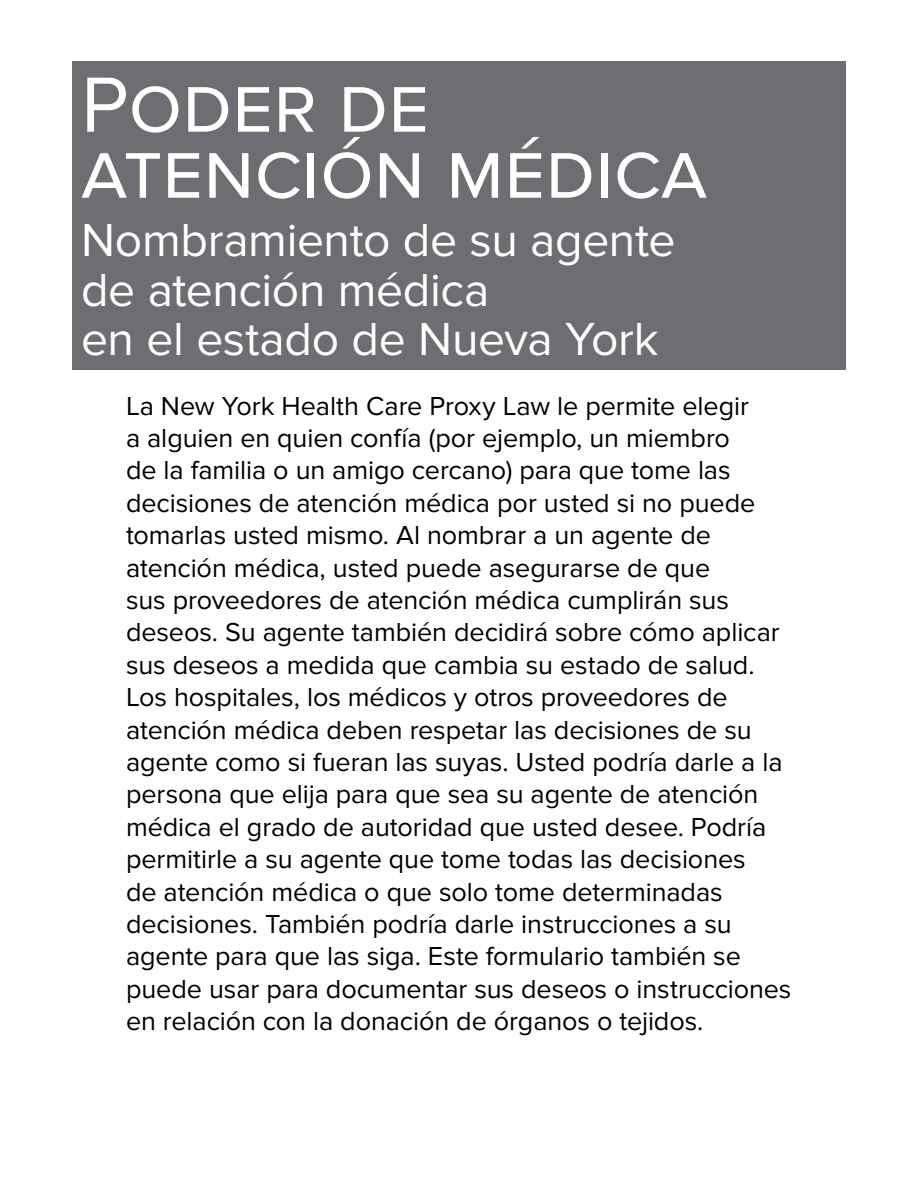
<style>
.page{position:relative;width:918px;height:1188px;background:#fff}
.page>*{position:absolute;margin:0;border:0;box-sizing:border-box;transform-origin:0 0}
.t1{font:81px/66px "Proxima Nova";color:#fff}
.t2{font:48px/49.5px "Proxima Nova";letter-spacing:-.005em;color:#fff}
.t3{font:27px/32.4px "Proxima Nova";letter-spacing:-.005em;color:#000}
</style>
<div class="page">
<div style="left:72px;top:62px;width:774px;height:91px;background:#6d6e71"></div>
<div style="left:72px;top:124px;width:774px;height:96px;background:#6d6e71"></div>
<div style="left:72px;top:212px;width:774px;height:59px;background:#6d6e71"></div>
<div style="left:72px;top:262px;width:774px;height:108px;background:#6d6e71"></div>
<h1 class="t1" style="left:81px;top:73px;width:628px">Poder de atención médica</h1>
<h1 class="t2" style="left:81px;top:216px;width:596px">Nombramiento de su agente de atención médica<br>en el estado de Nueva York</h1>
<p class="t3" style="left:126px;top:390px;width:667px">La New York Health Care Proxy Law le permite elegir<br>a alguien en quien confía (por ejemplo, un miembro<br>de la familia o un amigo cercano) para que tome las decisiones de atención médica por usted si no puede tomarlas usted mismo. Al nombrar a un agente de atención médica, usted puede asegurarse de que<br>sus proveedores de atención médica cumplirán sus deseos. Su agente también decidirá sobre cómo aplicar sus deseos a medida que cambia su estado de salud.<br>Los hospitales, los médicos y otros proveedores de atención médica deben respetar las decisiones de su agente como si fueran las suyas. Usted podría darle a la persona que elija para que sea su agente de atención médica el grado de autoridad que usted desee. Podría permitirle a su agente que tome todas las decisiones<br>de atención médica o que solo tome determinadas decisiones. También podría darle instrucciones a su agente para que las siga. Este formulario también se puede usar para documentar sus deseos o instrucciones en relación con la donación de órganos o tejidos.</p>
</div>
